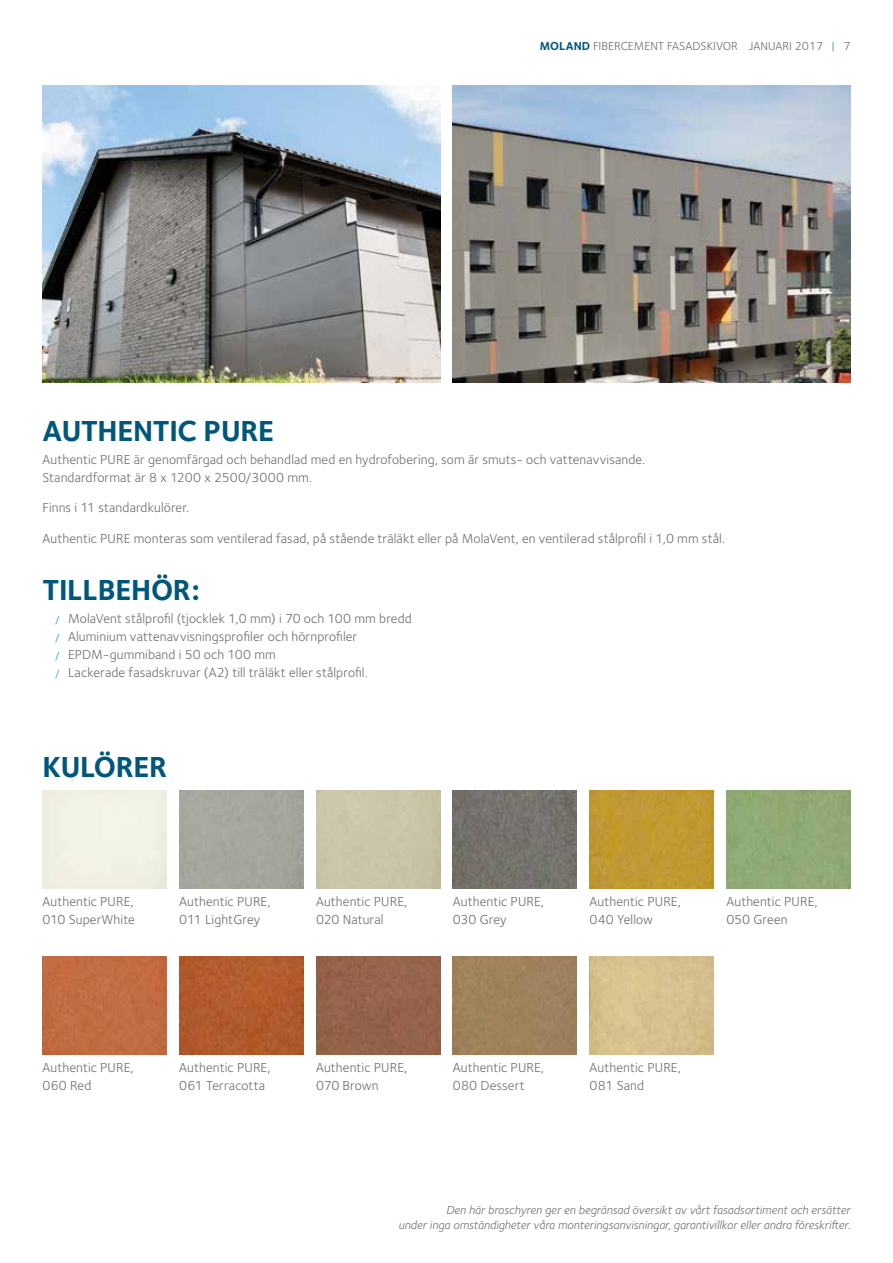
<style>
.page{position:relative;width:893px;height:1263px;background:#fff}
.page>*{position:absolute;margin:0;border:0;box-sizing:border-box;transform-origin:0 0}
.t1{font:700 30px "Foundry Sterling";letter-spacing:-.01em;color:#005779}
.t2{font:13.5px/18px "Foundry Sterling";letter-spacing:.01em;color:#6a6d71}
.t3{font:italic 12px/15px "Foundry Sterling";color:#6a6d71;text-align:right}
.t4{font:12px "Foundry Sterling";color:#6a6d71}
.s1{font-weight:700;color:#005779}
.s2{font-weight:300;color:#005779}
.s3{font-size:10.5px;color:#0099d4}
</style>
<div class="page">
<img style="left:43px;top:85px;width:397px;height:298px">
<img style="left:453px;top:85px;width:397px;height:298px">
<div style="left:726px;top:791px;width:124px;height:98px;background:#90aa75"></div>
<div style="left:43px;top:957px;width:124px;height:97px;background:#c06c41"></div>
<img style="left:179px;top:957px;width:124px;height:97px">
<img style="left:453px;top:791px;width:124px;height:98px">
<div style="left:316px;top:957px;width:124px;height:97px;background:#95634b"></div>
<div style="left:453px;top:957px;width:124px;height:97px;background:#9f815b"></div>
<img style="left:590px;top:791px;width:124px;height:98px">
<p class="t4" style="left:540px;top:39px;width:312px"><span class="s1">MOLAND</span> FIBERCEMENT FASADSKIVOR JANUARI 2017 <span class="s2">|</span> 7</p>
<h1 class="t1" style="left:43px;top:413px;width:233px">AUTHENTIC PURE</h1>
<p class="t2" style="left:43px;top:450px;width:604px">Authentic PURE är genomfärgad och behandlad med en hydrofobering, som är smuts- och vattenavvisande.<br>Standardformat är 8 x 1200 x 2500/3000 mm.</p>
<p class="t2" style="left:43px;top:499px;width:148px">Finns i 11 standardkulörer.</p>
<p class="t2" style="left:43px;top:530px;width:684px">Authentic PURE monteras som ventilerad fasad, på stående träläkt eller på MolaVent, en ventilerad stålprofil i 1,0 mm stål.</p>
<h1 class="t1" style="left:43px;top:572px;width:159px">TILLBEHÖR:</h1>
<p class="t2" style="left:55px;top:609px;width:358px"><span class="s3">/</span> MolaVent stålprofil (tjocklek 1,0 mm) i 70 och 100 mm bredd <span class="s3">/</span> Aluminium vattenavvisningsprofiler och hörnprofiler<br><span class="s3">/</span> EPDM-gummiband i 50 och 100 mm<br><span class="s3">/</span> Lackerade fasadskruvar (A2) till träläkt eller stålprofil.</p>
<h1 class="t1" style="left:43px;top:749px;width:126px">KULÖRER</h1>
<p class="t2" style="left:590px;top:892px;width:93px">Authentic PURE,<br>040 Yellow</p>
<p class="t2" style="left:453px;top:892px;width:93px">Authentic PURE,<br>030 Grey</p>
<p class="t2" style="left:316px;top:892px;width:93px">Authentic PURE,<br>020 Natural</p>
<p class="t2" style="left:43px;top:892px;width:94px">Authentic PURE,<br>010 SuperWhite</p>
<p class="t2" style="left:726px;top:892px;width:93px">Authentic PURE,<br>050 Green</p>
<p class="t2" style="left:179px;top:892px;width:93px">Authentic PURE,<br>011 LightGrey</p>
<p class="t2" style="left:43px;top:1058px;width:93px">Authentic PURE,<br>060 Red</p>
<p class="t2" style="left:179px;top:1058px;width:93px">Authentic PURE,<br>061 Terracotta</p>
<p class="t2" style="left:316px;top:1058px;width:93px">Authentic PURE,<br>070 Brown</p>
<p class="t2" style="left:453px;top:1058px;width:93px">Authentic PURE,<br>080 Dessert</p>
<p class="t2" style="left:590px;top:1058px;width:93px">Authentic PURE,<br>081 Sand</p>
<p class="t3" style="left:398px;top:1202px;width:453px">Den här broschyren ger en begränsad översikt av vårt fasadsortiment och ersätter<br>under inga omständigheter våra monteringsanvisningar, garantivillkor eller andra föreskrifter.</p>
</div>
